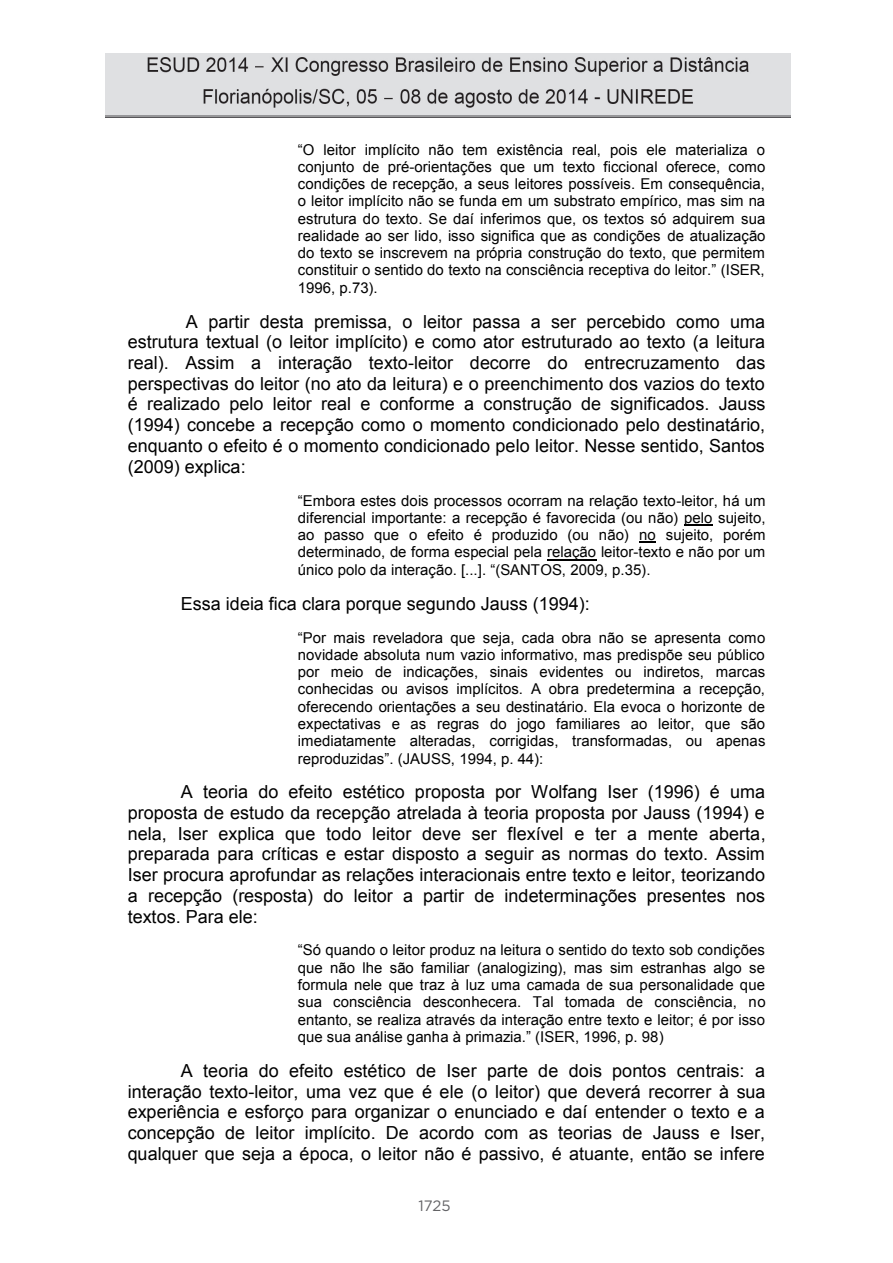
<style>
.page{position:relative;width:893px;height:1263px;background:#fff}
.page>*{position:absolute;margin:0;border:0;box-sizing:border-box;transform-origin:0 0}
.t1{font:18px/20.7px "Arial";color:#000;text-align:justify}
.t2{font:15px/17.2px "Arial";color:#000;text-align:justify}
.t3{font:15px "Gotham";color:#636366}
.s1{font-style:inherit}
</style>
<div class="page">
<svg style="left:684px;top:524px;width:29px;height:1px"></svg>
<svg style="left:639px;top:542px;width:17px;height:1px"></svg>
<hr style="left:547px;top:559px;width:49px;height:1px;background:#000">
<img style="left:106px;top:54px;width:684px;height:63px">
<p class="t2" style="left:298px;top:141px;width:469px"><span class="s1">“</span>O leitor implícito não tem existência real, pois ele materializa o conjunto de pré-orientações que um texto ficcional oferece, como condições de recepção, a seus leitores possíveis. Em consequência, o leitor implícito não se funda em um substrato empírico, mas sim na estrutura do texto. Se daí inferimos que, os textos só adquirem sua realidade ao ser lido, isso significa que as condições de atualização do texto se inscrevem na própria construção do texto, que permitem <span class="s1">constituir o sentido do texto na consciência receptiva do leitor.” (ISER, </span>1996, p.73).</p>
<p class="t1" style="left:128px;top:311px;width:639px;text-indent:58px">A partir desta premissa, o leitor passa a ser percebido como uma estrutura textual (o leitor implícito) e como ator estruturado ao texto (a leitura real). Assim a interação texto-leitor decorre do entrecruzamento das perspectivas do leitor (no ato da leitura) e o preenchimento dos vazios do texto é realizado pelo leitor real e conforme a construção de significados. Jauss (1994) concebe a recepção como o momento condicionado pelo destinatário, enquanto o efeito é o momento condicionado pelo leitor. Nesse sentido, Santos (2009) explica:</p>
<p class="t2" style="left:298px;top:492px;width:469px"><span class="s1">“</span>Embora estes dois processos ocorram na relação texto-leitor, há um diferencial importante: a recepção é favorecida (ou não) pelo sujeito, ao passo que o efeito é produzido (ou não) no sujeito, porém determinado, de forma especial pela relação leitor-texto e não por um <span class="s1">único polo da interação. [...]. “(SANTOS,</span> 2009, p.35).</p>
<p class="t1" style="left:181px;top:593px;width:410px">Essa ideia fica clara porque segundo Jauss (1994):</p>
<p class="t2" style="left:298px;top:629px;width:469px"><span class="s1">“</span>Por mais reveladora que seja, cada obra não se apresenta como novidade absoluta num vazio informativo, mas predispõe seu público por meio de indicações, sinais evidentes ou indiretos, marcas conhecidas ou avisos implícitos. A obra predetermina a recepção, oferecendo orientações a seu destinatário. Ela evoca o horizonte de expectativas e as regras do jogo familiares ao leitor, que são imediatamente alteradas, corrigidas, transformadas, ou apenas <span class="s1">reproduzidas”. (JAUSS, 1994, p. 44):</span></p>
<p class="t1" style="left:128px;top:782px;width:639px;text-indent:53px">A teoria do efeito estético proposta por Wolfang Iser (1996) é uma proposta de estudo da recepção atrelada à teoria proposta por Jauss (1994) e nela, Iser explica que todo leitor deve ser flexível e ter a mente aberta, preparada para críticas e estar disposto a seguir as normas do texto. Assim Iser procura aprofundar as relações interacionais entre texto e leitor, teorizando a recepção (resposta) do leitor a partir de indeterminações presentes nos textos. Para ele:</p>
<p class="t2" style="left:298px;top:942px;width:469px"><span class="s1">“</span>Só quando o leitor produz na leitura o sentido do texto sob condições que não lhe são familiar (analogizing), mas sim estranhas algo se formula nele que traz à luz uma camada de sua personalidade que sua consciência desconhecera. Tal tomada de consciência, no entanto, se realiza através da interação entre texto e leitor; é por isso <span class="s1">que sua análise ganha à primazia.” (ISER, 1996, p. 98)</span></p>
<p class="t1" style="left:128px;top:1060px;width:639px;text-indent:53px">A teoria do efeito estético de Iser parte de dois pontos centrais: a interação texto-leitor, uma vez que é ele (o leitor) que deverá recorrer à sua experiência e esforço para organizar o enunciado e daí entender o texto e a concepção de leitor implícito. De acordo com as teorias de Jauss e Iser, qualquer que seja a época, o leitor não é passivo, é atuante, então se infere</p>
<p class="t3" style="left:418px;top:1196px;width:34px">1725</p>
</div>
